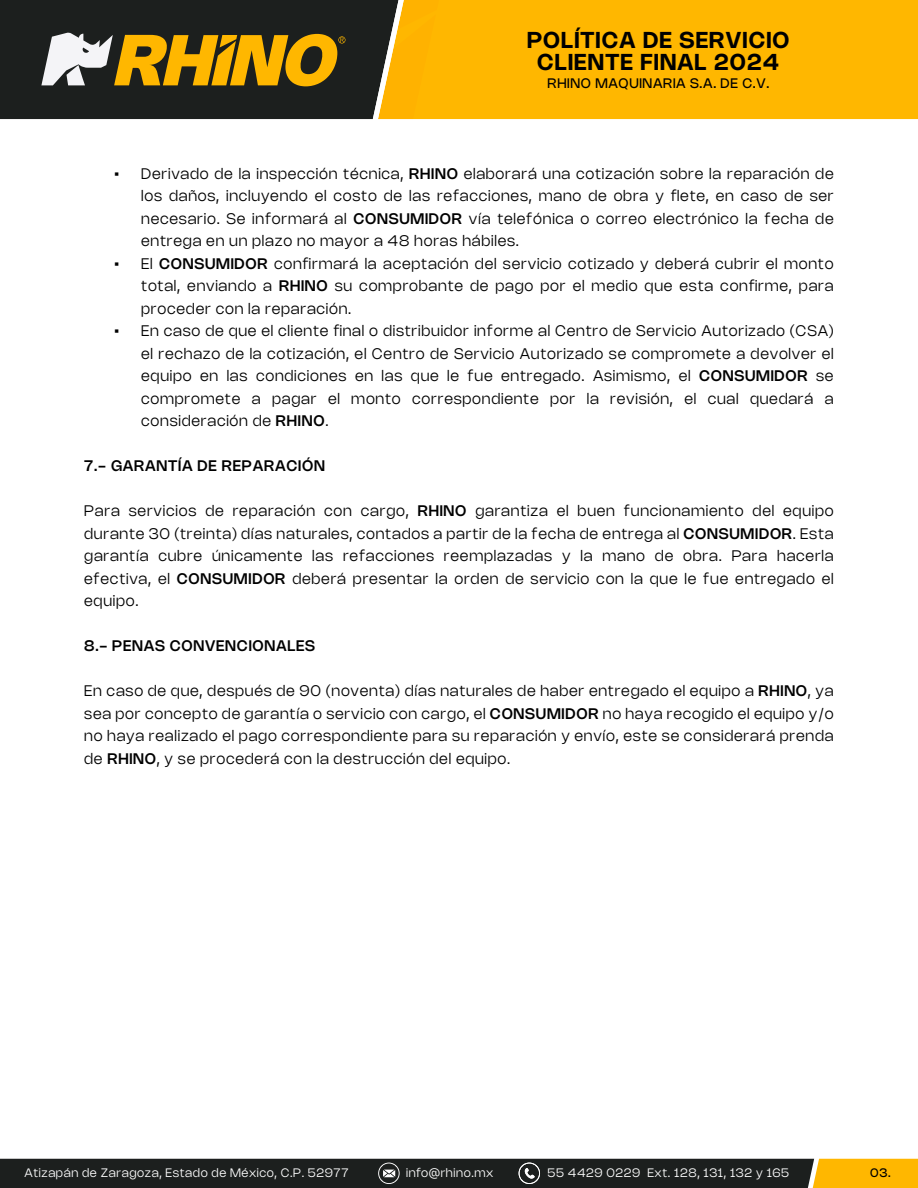
<style>
.page{position:relative;width:918px;height:1188px;background:#fff}
.page>*{position:absolute;margin:0;border:0;box-sizing:border-box;transform-origin:0 0}
.t1{font:600 22.5px/23px "Nohemi";letter-spacing:.05em;color:#000;text-align:center}
.t2{font:300 15px/22.5px "Nohemi";letter-spacing:.05em;color:#000;text-align:justify}
.t3{font:500 15px "Nohemi";letter-spacing:.05em;color:#000}
.t4{font:13.5px "Nohemi";letter-spacing:.05em;color:#000}
.t5{font:300 12px "Nohemi";letter-spacing:.05em;color:#fff}
.t6{font:12px "Nohemi";color:#000}
.s1{font-family:"Times New Roman";font-weight:400}
.s2{font-weight:500}
</style>
<div class="page">
<div style="left:439px;top:0;width:479px;height:119px;background:#ffb700"></div>
<div style="left:0;top:0;width:373px;height:119px;background:#1c1f1e"></div>
<svg style="left:373px;top:0;width:66px;height:119px;background:#d39d1a"></svg>
<svg style="left:41px;top:32px;width:304px;height:54px;background:#a4832e"></svg>
<svg style="left:0;top:1159px;width:918px;height:29px;background:#37321d"></svg>
<h1 class="t1" style="left:527px;top:28px;width:264px">POLÍTICA DE SERVICIO<br>CLIENTE FINAL 2024</h1>
<p class="t4" style="left:548px;top:75px;width:223px">RHINO MAQUINARIA S.A. DE C.V.</p>
<p class="t2" style="left:141px;top:162px;width:694px;text-indent:-27px"><span class="s1">▪</span> Derivado de la inspección técnica, <span class="s2">RHINO</span> elaborará una cotización sobre la reparación de los daños, incluyendo el costo de las refacciones, mano de obra y flete, en caso de ser necesario. Se informará al <span class="s2">CONSUMIDOR</span> vía telefónica o correo electrónico la fecha de entrega en un plazo no mayor a 48 horas hábiles.</p>
<p class="t2" style="left:141px;top:252px;width:694px;text-indent:-27px"><span class="s1">▪</span> El <span class="s2">CONSUMIDOR</span> confirmará la aceptación del servicio cotizado y deberá cubrir el monto total, enviando a <span class="s2">RHINO</span> su comprobante de pago por el medio que esta confirme, para proceder con la reparación.</p>
<p class="t2" style="left:141px;top:320px;width:694px;text-indent:-27px"><span class="s1">▪</span> En caso de que el cliente final o distribuidor informe al Centro de Servicio Autorizado (CSA) el rechazo de la cotización, el Centro de Servicio Autorizado se compromete a devolver el equipo en las condiciones en las que le fue entregado. Asimismo, el <span class="s2">CONSUMIDOR</span> se compromete a pagar el monto correspondiente por la revisión, el cual quedará a consideración de <span class="s2">RHINO</span>.</p>
<p class="t3" style="left:84px;top:457px;width:242px">7.- GARANTÍA DE REPARACIÓN</p>
<p class="t2" style="left:84px;top:500px;width:751px">Para servicios de reparación con cargo, <span class="s2">RHINO</span> garantiza el buen funcionamiento del equipo durante 30 (treinta) días naturales, contados a partir de la fecha de entrega al <span class="s2">CONSUMIDOR</span>. Esta garantía cubre únicamente las refacciones reemplazadas y la mano de obra. Para hacerla efectiva, el <span class="s2">CONSUMIDOR</span> deberá presentar la orden de servicio con la que le fue entregado el equipo.</p>
<p class="t3" style="left:84px;top:637px;width:233px">8.- PENAS CONVENCIONALES</p>
<p class="t2" style="left:84px;top:680px;width:751px">En caso de que, después de 90 (noventa) días naturales de haber entregado el equipo a <span class="s2">RHINO</span>, ya sea por concepto de garantía o servicio con cargo, el <span class="s2">CONSUMIDOR</span> no haya recogido el equipo y/o no haya realizado el pago correspondiente para su reparación y envío, este se considerará prenda de <span class="s2">RHINO</span>, y se procederá con la destrucción del equipo.</p>
<p class="t5" style="left:25px;top:1165px;width:326px">Atizapán de Zaragoza, Estado de México, C.P. 52977</p>
<p class="t5" style="left:406px;top:1165px;width:89px">info@rhino.mx</p>
<p class="t5" style="left:548px;top:1165px;width:243px">55 4429 0229 Ext. 128, 131, 132 y 165</p>
<p class="t6" style="left:870px;top:1166px;width:22px">03.</p>
</div>
